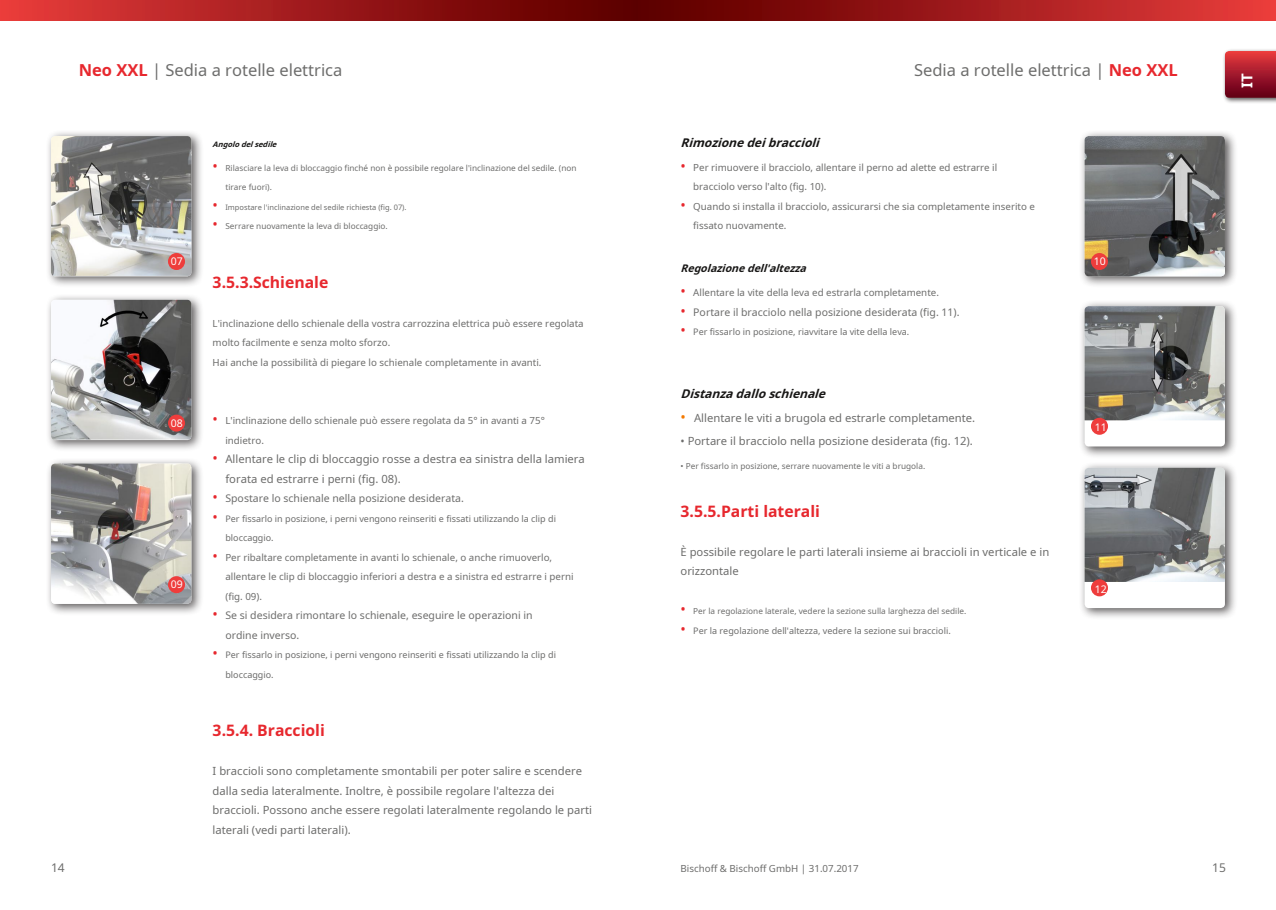
<style>
.page{position:relative;width:1276px;height:910px;background:#fff}
.page>*{position:absolute;margin:0;border:0;box-sizing:border-box;transform-origin:0 0}
.t1{font:16.5px "Noto Sans";color:#6d6d6c}
.t2{font:700 15.75px "Noto Sans";color:#e7282e}
.t3{font:700 15px "Noto Sans";color:#fff}
.t4{font:italic 700 12px "Noto Sans";color:#171615}
.t5{font:12px "Noto Sans";color:#6d6d6c}
.t6{font:11.25px/19.5px "Noto Sans";color:#6d6d6c}
.t7{font:10.5px/19.5px "Noto Sans";color:#6d6d6c}
.t8{font:italic 700 10.5px "Noto Sans";color:#171615}
.t9{font:10.5px "Noto Sans";color:#fff}
.t10{font:9.75px/19.5px "Noto Sans";color:#6d6d6c}
.t11{font:9px/19.5px "Noto Sans";color:#6d6d6c}
.t12{font:8.25px "Noto Sans";color:#6d6d6c}
.t13{font:7.5px "Noto Sans";color:#6d6d6c}
.t14{font:italic 700 7.5px "Noto Sans";color:#171615}
.s1{font-weight:700;color:#e7282e}
.s2{font-size:14.25px;color:#e7282e}
.s3{font-size:14.25px;color:#f37900}
</style>
<div class="page">
<div style="left:0;top:0;width:638px;height:21px;background:linear-gradient(to right,#e73b3c,#570000)"></div>
<div style="left:638px;top:0;width:638px;height:21px;background:linear-gradient(to right,#580000,#e83c3c)"></div>
<div style="left:1222px;top:48px;width:54px;height:57px;background:#231f20;opacity:.75"></div>
<svg style="left:1225px;top:51px;width:51px;height:47px"></svg>
<div style="left:1079px;top:300px;width:158px;height:158px;background:#231f20;opacity:.75"></div>
<div style="left:1084px;top:306px;width:141px;height:140px;background:#fff;border-radius:4px"></div>
<img style="left:1084px;top:306px;width:141px;height:114px">
<div style="left:1079px;top:461px;width:158px;height:159px;background:#231f20;opacity:.75"></div>
<div style="left:1084px;top:468px;width:141px;height:140px;background:#fff;border-radius:4px"></div>
<img style="left:1084px;top:468px;width:141px;height:114px">
<div style="left:1091px;top:418px;width:17px;height:17px;background:#ee3d3c;border-radius:50%"></div>
<div style="left:1091px;top:579px;width:17px;height:17px;background:#ee3d3c;border-radius:50%"></div>
<div style="left:45px;top:130px;width:159px;height:158px;background:#231f20;opacity:.75"></div>
<img style="left:51px;top:136px;width:140px;height:140px">
<div style="left:45px;top:294px;width:159px;height:158px;background:#231f20;opacity:.75"></div>
<img style="left:51px;top:300px;width:140px;height:140px">
<div style="left:45px;top:457px;width:159px;height:158px;background:#231f20;opacity:.75"></div>
<img style="left:51px;top:463px;width:140px;height:141px">
<div style="left:168px;top:253px;width:17px;height:17px;background:#ee3d3c;border-radius:50%"></div>
<div style="left:168px;top:415px;width:17px;height:17px;background:#ee3d3c;border-radius:50%"></div>
<div style="left:168px;top:576px;width:17px;height:17px;background:#ee3d3c;border-radius:50%"></div>
<div style="left:1079px;top:130px;width:158px;height:158px;background:#231f20;opacity:.75"></div>
<img style="left:1084px;top:136px;width:141px;height:140px">
<div style="left:1091px;top:253px;width:17px;height:17px;background:#ee3d3c;border-radius:50%"></div>
<h1 class="t1" style="left:79px;top:59px;width:265px"><span class="s1">Neo XXL</span> | Sedia a rotelle elettrica</h1>
<h1 class="t1" style="left:914px;top:59px;width:265px">Sedia a rotelle elettrica | <span class="s1">Neo XXL</span></h1>
<h3 class="t3" style="left:1236px;top:88px;width:16px;rotate:-90deg">IT</h3>
<p class="t9" style="left:171px;top:254px;width:14px">07</p>
<p class="t14" style="left:213px;top:139px;width:68px">Angolodelsedile</p>
<p class="t4" style="left:680px;top:134px;width:145px">Rimozionedeibraccioli</p>
<p class="t12" style="left:213px;top:162px;width:365px"><span class="s2">•</span> Rilasciare la leva di bloccaggio finché non è possibile regolare l'inclinazione del sedile. (non</p>
<p class="t12" style="left:225px;top:181px;width:48px">tirare fuori).</p>
<p class="t13" style="left:213px;top:201px;width:195px"><span class="s2">•</span> Impostare l'inclinazione del sedile richiesta (fig. 07).</p>
<p class="t12" style="left:213px;top:220px;width:177px"><span class="s2">•</span> Serrare nuovamente la leva di bloccaggio.</p>
<p class="t10" style="left:693px;top:157px;width:305px;text-indent:-13px"><span class="s2">•</span> Per rimuovere il bracciolo, allentare il perno ad alette ed estrarre il bracciolo verso l'alto (fig. 10).</p>
<p class="t10" style="left:693px;top:196px;width:343px;text-indent:-13px"><span class="s2">•</span> Quando si installa il bracciolo, assicurarsi che sia completamente inserito e fissato nuovamente.</p>
<h2 class="t2" style="left:213px;top:271px;width:117px">3.5.3.Schienale</h2>
<p class="t10" style="left:213px;top:313px;width:372px">L'inclinazione dello schienale della vostra carrozzina elettrica può essere regolata molto facilmente e senza molto sforzo.<br>Hai anche la possibilità di piegare lo schienale completamente in avanti.</p>
<p class="t8" style="left:680px;top:261px;width:131px">Regolazionedell'altezza</p>
<p class="t10" style="left:680px;top:282px;width:260px"><span class="s2">•</span> Allentare la vite della leva ed estrarla completamente.</p>
<p class="t7" style="left:680px;top:302px;width:280px"><span class="s2">•</span> Portare il bracciolo nella posizione desiderata (fig. 11).</p>
<p class="t11" style="left:680px;top:322px;width:230px"><span class="s2">•</span> Per fissarlo in posizione, riavvitare la vite della leva.</p>
<p class="t9" style="left:171px;top:415px;width:14px">08</p>
<p class="t10" style="left:225px;top:410px;width:321px;text-indent:-13px"><span class="s2">•</span> L'inclinazione dello schienale può essere regolata da 5° in avanti a 75° indietro.</p>
<p class="t6" style="left:225px;top:449px;width:361px;text-indent:-13px"><span class="s2">•</span> Allentare le clip di bloccaggio rosse a destra ea sinistra della lamiera forata ed estrarre i perni (fig. 08).</p>
<p class="t7" style="left:213px;top:488px;width:253px"><span class="s2">•</span> Spostare lo schienale nella posizione desiderata.</p>
<p class="t11" style="left:225px;top:508px;width:332px;text-indent:-13px"><span class="s2">•</span> Per fissarlo in posizione, i perni vengono reinseriti e fissati utilizzando la clip di bloccaggio.</p>
<p class="t10" style="left:225px;top:547px;width:350px;text-indent:-13px"><span class="s2">•</span> Per ribaltare completamente in avanti lo schienale, o anche rimuoverlo, allentare le clip di bloccaggio inferiori a destra e a sinistra ed estrarre i perni (fig. 09).</p>
<p class="t7" style="left:225px;top:605px;width:309px;text-indent:-13px"><span class="s2">•</span> Se si desidera rimontare lo schienale, eseguire le operazioni in ordine inverso.</p>
<p class="t11" style="left:225px;top:645px;width:332px;text-indent:-13px"><span class="s2">•</span> Per fissarlo in posizione, i perni vengono reinseriti e fissati utilizzando la clip di bloccaggio.</p>
<p class="t9" style="left:171px;top:577px;width:14px">09</p>
<h2 class="t2" style="left:213px;top:719px;width:114px">3.5.4. Braccioli</h2>
<p class="t6" style="left:213px;top:761px;width:381px">I braccioli sono completamente smontabili per poter salire e scendere dalla sedia lateralmente. Inoltre, è possibile regolare l'altezza dei braccioli. Possono anche essere regolati lateralmente regolando le parti laterali (vedi parti laterali).</p>
<p class="t4" style="left:680px;top:385px;width:151px">Distanzadalloschienale</p>
<p class="t6" style="left:680px;top:407px;width:296px"><span class="s3">•</span> Allentare le viti a brugola ed estrarle completamente.</p>
<p class="t6" style="left:680px;top:431px;width:294px">• Portare il bracciolo nella posizione desiderata (fig. 12).</p>
<p class="t12" style="left:680px;top:460px;width:246px">• Per fissarlo in posizione, serrare nuovamente le viti a brugola.</p>
<h2 class="t2" style="left:680px;top:500px;width:141px">3.5.5.Parti laterali</h2>
<p class="t6" style="left:680px;top:541px;width:370px">È possibile regolare le parti laterali insieme ai braccioli in verticale e in orizzontale</p>
<p class="t12" style="left:680px;top:605px;width:287px"><span class="s2">•</span> Per la regolazione laterale, vedere la sezione sulla larghezza del sedile.</p>
<p class="t11" style="left:680px;top:620px;width:272px"><span class="s2">•</span> Per la regolazione dell'altezza, vedere la sezione sui braccioli.</p>
<p class="t9" style="left:1094px;top:254px;width:14px">10</p>
<p class="t9" style="left:1095px;top:420px;width:14px">11</p>
<p class="t9" style="left:1095px;top:581px;width:14px">12</p>
<p class="t5" style="left:51px;top:859px;width:15px">14</p>
<p class="t10" style="left:680px;top:859px;width:180px">Bischoff &amp; Bischoff GmbH | 31.07.2017</p>
<p class="t5" style="left:1212px;top:859px;width:15px">15</p>
</div>
